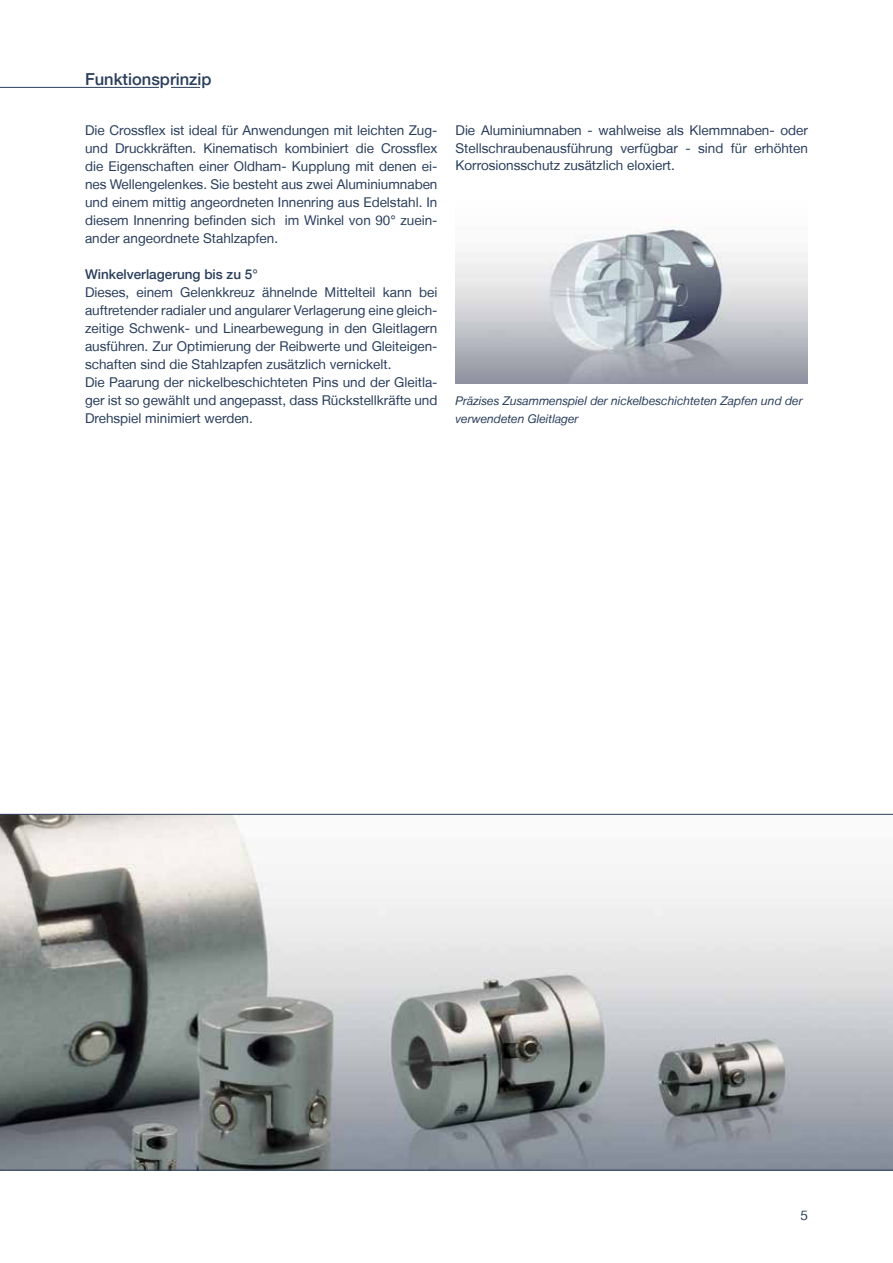
<style>
.page{position:relative;width:893px;height:1263px;background:#fff}
.page>*{position:absolute;margin:0;border:0;box-sizing:border-box;transform-origin:0 0}
.t1{font:500 16.5px "Helvetica Neue LT";color:#2a3e5c}
.t2{font:13.5px/18px "Helvetica Neue LT";color:#2a3e5c;text-align:justify}
.t3{font:500 13.5px "Helvetica Neue LT";color:#2a3e5c}
.t4{font:italic 12px/18px "Helvetica Neue LT";color:#2a3e5c}
</style>
<div class="page">
<svg style="left:0;top:814px;width:893px;height:356px"></svg>
<hr style="left:0;top:87px;width:211px;height:1px;background:#2a3e5c">
<hr style="left:159px;top:86px;width:12px;height:4px;background:#fff">
<hr style="left:201px;top:86px;width:11px;height:4px;background:#fff">
<img style="left:456px;top:226px;width:352px;height:157px">
<p class="t1" style="left:85px;top:69px;width:128px">Funktionsprinzip</p>
<p class="t2" style="left:85px;top:121px;width:354px">Die Crossflex ist ideal für Anwendungen mit leichten Zug&shy;und Druckkräften. Kinematisch kombiniert die Crossflex die Eigenschaften einer Oldham- Kupplung mit denen ei&shy;nes Wellengelenkes. Sie besteht aus zwei Aluminiumnaben und einem mittig angeordneten Innenring aus Edelstahl. In diesem Innenring befinden sich im Winkel von 90° zuein&shy;ander angeordnete Stahlzapfen.</p>
<p class="t3" style="left:85px;top:266px;width:174px">Winkelverlagerung bis zu 5°</p>
<p class="t2" style="left:85px;top:283px;width:354px;text-align:left">Dieses, einem Gelenkkreuz ähnelnde Mittelteil kann bei auftretender radialer und angularer Verlagerung eine gleich&shy;zeitige Schwenk- und Linearbewegung in den Gleitlagern ausführen. Zur Optimierung der Reibwerte und Gleiteigen&shy;schaften sind die Stahlzapfen zusätzlich vernickelt.<br>Die Paarung der nickelbeschichteten Pins und der Gleitla&shy;ger ist so gewählt und angepasst, dass Rückstellkräfte und Drehspiel minimiert werden.</p>
<p class="t2" style="left:455px;top:121px;width:354px">Die Aluminiumnaben - wahlweise als Klemmnaben- oder Stellschraubenausführung verfügbar - sind für erhöhten Korrosionsschutz zusätzlich eloxiert.</p>
<p class="t4" style="left:455px;top:391px;width:349px">Präzises Zusammenspiel der nickelbeschichteten Zapfen und der verwendeten Gleitlager</p>
<p class="t2" style="left:800px;top:1206px;width:9px">5</p>
</div>
